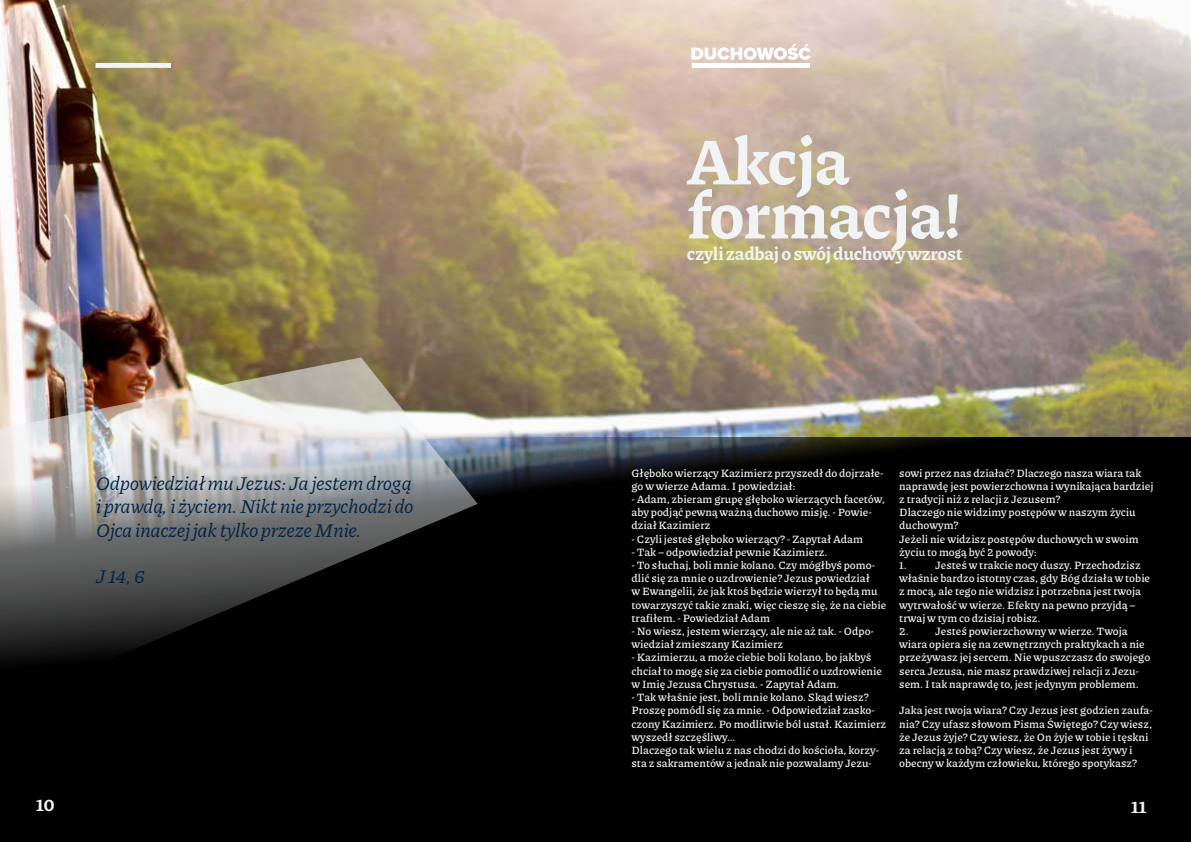
<style>
.page{position:relative;width:1191px;height:842px;background:#fff}
.page>*{position:absolute;margin:0;border:0;box-sizing:border-box;transform-origin:0 0}
.t1{font:800 65px/54px "Piazzolla";letter-spacing:-.02em;color:#f1f3f4}
.t2{font:italic 19.2px/23.1px "Piazzolla";letter-spacing:-.02em;color:#002246;text-align:justify}
.t3{font:800 18px "Piazzolla";letter-spacing:-.02em;color:#f1f3f4}
.t4{font:600 11px/13.2px "Piazzolla";color:#f1f3f4}
</style>
<div class="page">
<img style="left:0;top:0;width:1191px;height:437px">
<div style="left:0;top:437px;width:1191px;height:405px;background:#000"></div>
<div style="left:95px;top:63px;width:76px;height:5px;background:#f1f3f4"></div>
<img style="left:0;top:357px;width:478px;height:304px">
<div style="left:691px;top:63px;width:119px;height:5px;background:#fff"></div>
<svg style="left:691px;top:44px;width:119px;height:16px"></svg>
<h2 class="t2" style="left:96px;top:472px;width:319px">Odpowiedział mu Jezus: Ja jestem drogą i prawdą, i życiem. Nikt nie przychodzi do Ojca inaczej jak tylko przeze Mnie.</h2>
<h2 class="t2" style="left:96px;top:564px;width:51px">J 14, 6</h2>
<h1 class="t1" style="left:687px;top:134px;width:276px">Akcja formacja!</h1>
<h3 class="t3" style="left:687px;top:243px;width:277px">czyli zadbaj o swój duchowy wzrost</h3>
<p class="t4" style="left:631px;top:466px;width:254px">Głęboko wierzący Kazimierz przyszedł do dojrzałe&shy;go w wierze Adama. I powiedział:</p>
<p class="t4" style="left:631px;top:492px;width:255px">- Adam, zbieram grupę głęboko wierzących facetów, aby podjąć pewną ważną duchowo misję. - Powie&shy;dział Kazimierz</p>
<p class="t4" style="left:631px;top:532px;width:233px">- Czyli jesteś głęboko wierzący? - Zapytał Adam</p>
<p class="t4" style="left:631px;top:545px;width:197px">- Tak – odpowiedział pewnie Kazimierz.</p>
<p class="t4" style="left:631px;top:558px;width:256px">- To słuchaj, boli mnie kolano. Czy mógłbyś pomo&shy;dlić się za mnie o uzdrowienie? Jezus powiedział<br>w Ewangelii, że jak ktoś będzie wierzył to będą mu towarzyszyć takie znaki, więc cieszę się, że na ciebie trafiłem. - Powiedział Adam</p>
<p class="t4" style="left:631px;top:624px;width:244px">- No wiesz, jestem wierzący, ale nie aż tak. - Odpo&shy;wiedział zmieszany Kazimierz</p>
<p class="t4" style="left:631px;top:651px;width:252px">- Kazimierzu, a może ciebie boli kolano, bo jakbyś chciał to mogę się za ciebie pomodlić o uzdrowienie w Imię Jezusa Chrystusa. - Zapytał Adam.</p>
<p class="t4" style="left:631px;top:690px;width:256px">- Tak właśnie jest, boli mnie kolano. Skąd wiesz?<br>Proszę pomódl się za mnie. - Odpowiedział zasko&shy;czony Kazimierz. Po modlitwie ból ustał. Kazimierz wyszedł szczęśliwy…<br>Dlaczego tak wielu z nas chodzi do kościoła, korzy&shy;sta z sakramentów a jednak nie pozwalamy Jezu-</p>
<p class="t4" style="left:899px;top:466px;width:256px">sowi przez nas działać? Dlaczego nasza wiara tak naprawdę jest powierzchowna i wynikająca bardziej z tradycji niż z relacji z Jezusem?<br>Dlaczego nie widzimy postępów w naszym życiu duchowym?<br>Jeżeli nie widzisz postępów duchowych w swoim życiu to mogą być 2 powody:<br>1.</p>
<p class="t4" style="left:899px;top:558px;width:252px;text-indent:36px">Jesteś w trakcie nocy duszy. Przechodzisz właśnie bardzo istotny czas, gdy Bóg działa w tobie z mocą, ale tego nie widzisz i potrzebna jest twoja wytrwałość w wierze. Efekty na pewno przyjdą – trwaj w tym co dzisiaj robisz.</p>
<p class="t4" style="left:899px;top:624px;width:252px">2. Jesteś powierzchowny w wierze. Twoja wiara opiera się na zewnętrznych praktykach a nie przeżywasz jej sercem. Nie wpuszczasz do swojego serca Jezusa, nie masz prawdziwej relacji z Jezu&shy;sem. I tak naprawdę to, jest jedynym problemem.</p>
<p class="t4" style="left:899px;top:704px;width:255px">Jaka jest twoja wiara? Czy Jezus jest godzien zaufa&shy;nia? Czy ufasz słowom Pisma Świętego? Czy wiesz, że Jezus żyje? Czy wiesz, że On żyje w tobie i tęskni za relacją z tobą? Czy wiesz, że Jezus jest żywy i obecny w każdym człowieku, którego spotykasz?</p>
<h3 class="t3" style="left:36px;top:794px;width:20px">10</h3>
<h3 class="t3" style="left:1131px;top:796px;width:17px">11</h3>
</div>
